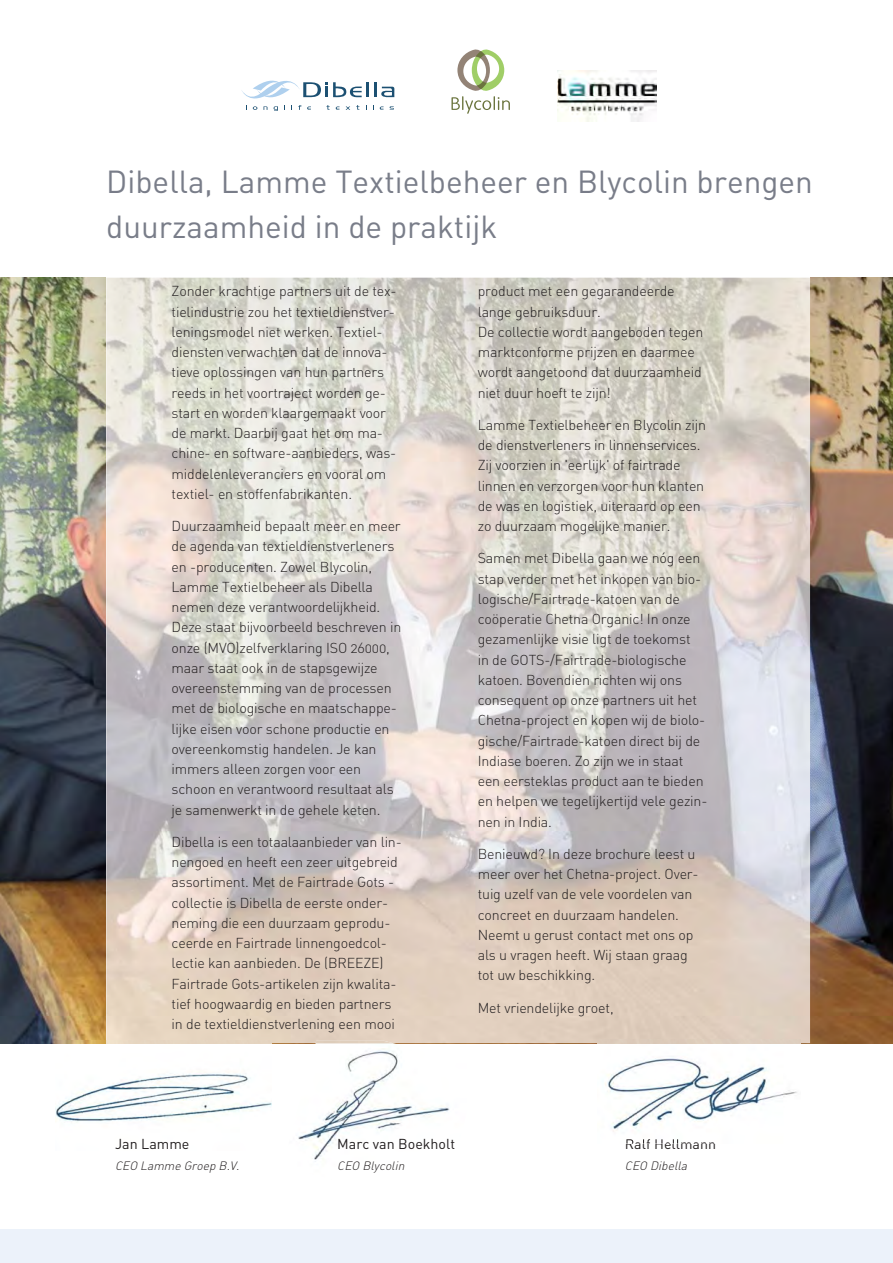
<style>
.page{position:relative;width:893px;height:1263px;background:#fff}
.page>*{position:absolute;margin:0;border:0;box-sizing:border-box;transform-origin:0 0}
.t1{font:31.5px/45.8px "DIN Regular Alternate";color:#797d89}
.t2{font:14.25px/20.2px "DIN Light Alternate";letter-spacing:-.01em;color:#231f20}
.t3{font:14.25px "DIN Regular Alternate";color:#231f20}
.t4{font:italic 12px "DIN Light Alternate";color:#231f20}
</style>
<div class="page">
<img style="left:0;top:278px;width:893px;height:765px">
<img style="left:106px;top:278px;width:704px;height:765px">
<div style="left:0;top:1229px;width:893px;height:34px;background:#ecf2fa"></div>
<img style="left:283px;top:1043px;width:196px;height:119px">
<img style="left:316px;top:1041px;width:77px;height:2px">
<img style="left:55px;top:1041px;width:217px;height:81px">
<img style="left:598px;top:1040px;width:203px;height:92px">
<img style="left:626px;top:1139px;width:88px;height:4px">
<svg style="left:380px;top:106px;width:4px;height:4px"></svg>
<hr style="left:366px;top:82px;width:3px;height:15px;background:#1c5072">
<hr style="left:374px;top:82px;width:3px;height:15px;background:#1c5072">
<svg style="left:381px;top:87px;width:13px;height:10px"></svg>
<svg style="left:390px;top:106px;width:4px;height:4px"></svg>
<svg style="left:241px;top:81px;width:126px;height:30px"></svg>
<img style="left:558px;top:70px;width:98px;height:51px">
<svg style="left:451px;top:49px;width:59px;height:65px"></svg>
<h1 class="t1" style="left:106px;top:158px;width:708px">Dibella, Lamme Textielbeheer en Blycolin brengen duurzaamheid in de praktijk</h1>
<p class="t2" style="left:172px;top:281px;width:227px">Zonder krachtige partners uit de tex&shy;tielindustrie zou het textieldienstver&shy;leningsmodel niet werken. Textiel&shy;diensten verwachten dat de innova&shy;tieve oplossingen van hun partners reeds in het voortraject worden ge&shy;start en worden klaargemaakt voor de markt. Daarbij gaat het om ma&shy;chine- en software-aanbieders, was&shy;middelenleveranciers en vooral om textiel- en stoffenfabrikanten.</p>
<p class="t2" style="left:172px;top:516px;width:231px">Duurzaamheid bepaalt meer en meer de agenda van textieldienstverleners en -producenten. Zowel Blycolin, Lamme Textielbeheer als Dibella nemen deze verantwoordelijkheid.<br>Deze staat bijvoorbeeld beschreven in onze (MVO)zelfverklaring ISO 26000, maar staat ook in de stapsgewijze overeenstemming van de processen met de biologische en maatschappe&shy;lijke eisen voor schone productie en overeenkomstig handelen. Je kan immers alleen zorgen voor een schoon en verantwoord resultaat als je samenwerkt in de gehele keten.</p>
<p class="t2" style="left:172px;top:831px;width:232px">Dibella is een totaalaanbieder van lin&shy;nengoed en heeft een zeer uitgebreid assortiment. Met de Fairtrade Gots - collectie is Dibella de eerste onder&shy;neming die een duurzaam geprodu&shy;ceerde en Fairtrade linnengoedcol&shy;lectie kan aanbieden. De (BREEZE)<br>Fairtrade Gots-artikelen zijn kwalita&shy;tief hoogwaardig en bieden partners in de textieldienstverlening een mooi</p>
<p class="t2" style="left:478px;top:281px;width:227px">product met een gegarandeerde lange gebruiksduur.<br>De collectie wordt aangeboden tegen marktconforme prijzen en daarmee wordt aangetoond dat duurzaamheid niet duur hoeft te zijn!</p>
<p class="t2" style="left:478px;top:414px;width:230px">Lamme Textielbeheer en Blycolin zijn de dienstverleners in linnenservices.<br>Zij voorzien in 'eerlijk' of fairtrade linnen en verzorgen voor hun klanten de was en logistiek, uiteraard op een zo duurzaam mogelijke manier.</p>
<p class="t2" style="left:478px;top:548px;width:231px">Samen met Dibella gaan we nóg een stap verder met het inkopen van bio&shy;logische/Fairtrade-katoen van de coöperatie Chetna Organic! In onze gezamenlijke visie ligt de toekomst<br>in de GOTS-/Fairtrade-biologische katoen. Bovendien richten wij ons consequent op onze partners uit het Chetna-project en kopen wij de biolo&shy;gische/Fairtrade-katoen direct bij de Indiase boeren. Zo zijn we in staat een eersteklas product aan te bieden en helpen we tegelijkertijd vele gezin&shy;nen in India.</p>
<p class="t2" style="left:478px;top:843px;width:222px">Benieuwd? In deze brochure leest u meer over het Chetna-project. Over&shy;tuig uzelf van de vele voordelen van concreet en duurzaam handelen.<br>Neemt u gerust contact met ons op als u vragen heeft. Wij staan graag tot uw beschikking.</p>
<p class="t2" style="left:478px;top:997px;width:137px">Met vriendelijke groet,</p>
<p class="t3" style="left:115px;top:1135px;width:76px">Jan Lamme</p>
<p class="t4" style="left:115px;top:1159px;width:129px">CEO Lamme Groep B.V.</p>
<p class="t3" style="left:337px;top:1135px;width:119px">Marc van Boekholt</p>
<p class="t4" style="left:337px;top:1159px;width:72px">CEO Blycolin</p>
<p class="t3" style="left:625px;top:1135px;width:93px">Ralf Hellmann</p>
<p class="t4" style="left:625px;top:1159px;width:67px">CEO Dibella</p>
</div>
